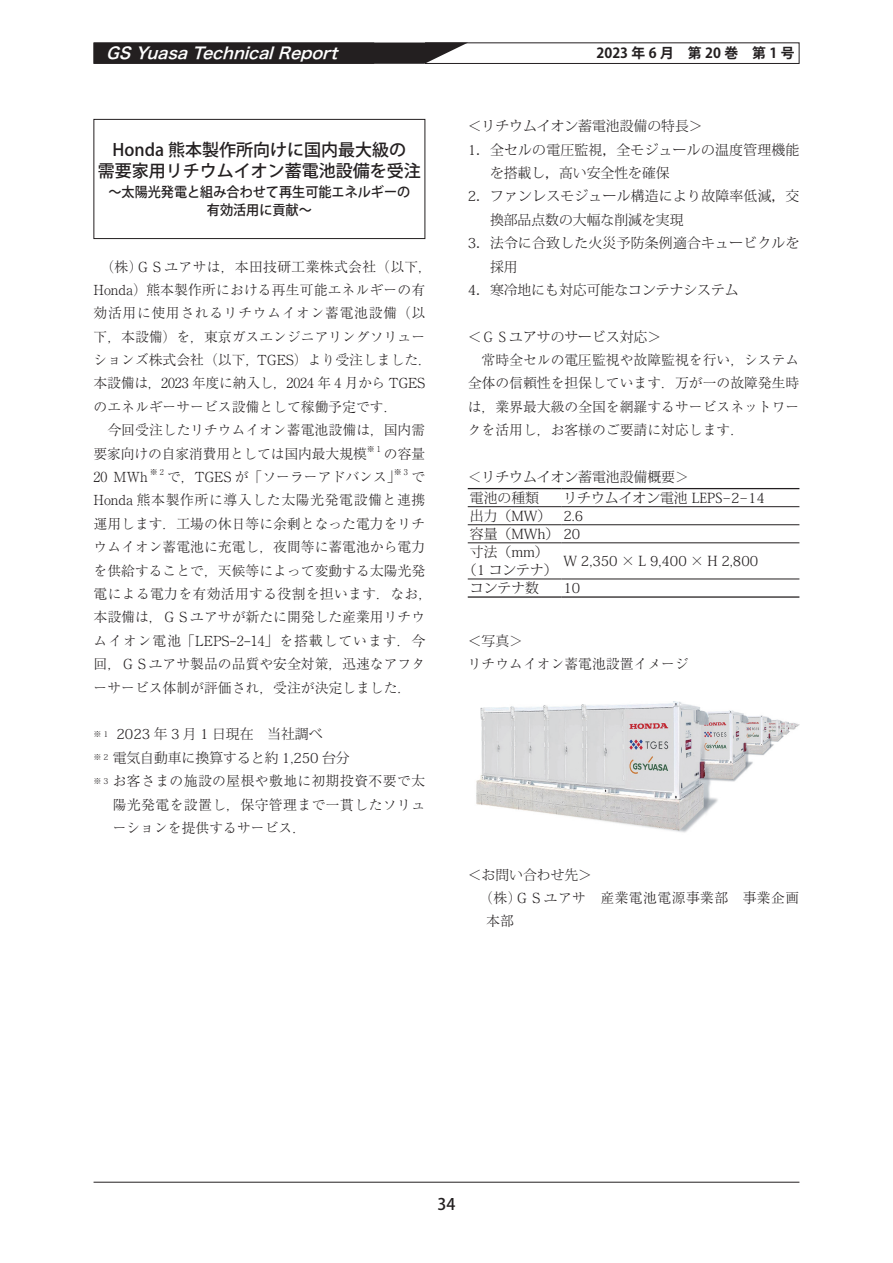
<style>
.page{position:relative;width:893px;height:1263px;background:#fff}
.page>*{position:absolute;margin:0;border:0;box-sizing:border-box;transform-origin:0 0}
.t1{font:500 16.95px/21.3px "Koz Go Pr 6 N";color:#231f20;text-align:center}
.t2{font:italic 15.9px "Hira Kaku Pro W6";color:#fff}
.t3{font:500 15.9px "Koz Go Pr 6 N";color:#231f20}
.t4{font:300 13.8px/23.4px "Ryumin Pro";color:#231f20}
.t5{font:300 13.8px/23.4px "Koz Min Pr 6 N";color:#231f20}
.t6{font:300 13.8px "Koz Min Pr 6 N";letter-spacing:.02em;color:#231f20}
.t7{font:500 13.8px/18px "Koz Go Pr 6 N";color:#231f20;text-align:center;scale:.95 1}
.t8{font:300 13.8px/23.4px "Ryumin Pro";letter-spacing:.035em;color:#231f20}
.t9{font:700 13.8px "Koz Go Pr 6 N";color:#231f20}
.t10{font:300 8.1px "Ryumin Pro";color:#231f20}
.s1{font-family:"Ryumin Pro"}
</style>
<div class="page">
<hr style="left:94px;top:1182px;width:705px;height:1px;background:#231f20">
<div style="left:97px;top:43px;width:366px;height:21px;background:#231f20"></div>
<div style="left:94px;top:43px;width:280px;height:21px;border:2px solid #231f20"></div>
<div style="left:425px;top:43px;width:374px;height:21px;border:1px solid #231f20"></div>
<div style="left:94px;top:119px;width:331px;height:120px;border:1px solid #231f20"></div>
<hr style="left:468px;top:488px;width:93px;height:1px;background:#231f20">
<hr style="left:561px;top:488px;width:238px;height:1px;background:#231f20">
<hr style="left:468px;top:596px;width:93px;height:2px;background:#231f20">
<hr style="left:561px;top:596px;width:238px;height:2px;background:#231f20">
<hr style="left:468px;top:506px;width:93px;height:1px;background:#231f20">
<hr style="left:561px;top:506px;width:238px;height:1px;background:#231f20">
<hr style="left:468px;top:524px;width:93px;height:1px;background:#231f20">
<hr style="left:561px;top:524px;width:238px;height:1px;background:#231f20">
<hr style="left:468px;top:543px;width:93px;height:1px;background:#231f20">
<hr style="left:561px;top:543px;width:238px;height:1px;background:#231f20">
<hr style="left:468px;top:579px;width:93px;height:1px;background:#231f20">
<hr style="left:561px;top:579px;width:238px;height:1px;background:#231f20">
<img style="left:476px;top:701px;width:323px;height:132px">
<p class="t2" style="left:106px;top:39px;width:240px">GSYuasaTechnicalReport</p>
<p class="t9" style="left:597px;top:46px;width:199px">2023 年 6 月　第 20 巻　第 1 号</p>
<p class="t1" style="left:98px;top:139px;width:325px">Honda 熊本製作所向けに国内最大級の<br>需要家用リチウムイオン蓄電池設備を受注</p>
<p class="t7" style="left:108px;top:183px;width:319px">～太陽光発電と組み合わせて再生可能エネルギーの有効活用に貢献～</p>
<p class="t4" style="left:93px;top:254px;width:340px;text-indent:7px">（株）ＧＳユアサは，本田技研工業株式会社（以下，<br>Honda）熊本製作所における再生可能エネルギーの有効活用に使用されるリチウムイオン蓄電池設備（以下，本設備）を，東京ガスエンジニアリングソリューションズ株式会社（以下，TGES）より受注しました．本設備は，2023 年度に納入し，2024 年 4 月から TGESのエネルギーサービス設備として稼働予定です．</p>
<p class="t4" style="left:94px;top:417px;width:333px;text-indent:14px">今回受注したリチウムイオン蓄電池設備は，国内需要家向けの自家消費用としては国内最大規模</p>
<p class="t10" style="left:367px;top:442px;width:15px">※1</p>
<p class="t4" style="left:384px;top:441px;width:43px">の容量</p>
<p class="t4" style="left:94px;top:464px;width:56px">20 MWh</p>
<p class="t10" style="left:150px;top:466px;width:16px">※2</p>
<p class="t4" style="left:167px;top:464px;width:235px">で，TGES が「ソーラーアドバンス」</p>
<p class="t10" style="left:394px;top:466px;width:16px">※3</p>
<p class="t4" style="left:94px;top:464px;width:340px;text-indent:318px">で<br>Honda 熊本製作所に導入した太陽光発電設備と連携運用します．工場の休日等に余剰となった電力をリチウムイオン蓄電池に充電し，夜間等に蓄電池から電力を供給することで，天候等によって変動する太陽光発電による電力を有効活用する役割を担います．なお，本設備は，ＧＳユアサが新たに開発した産業用リチウムイオン電池「LEPS-2-14」を搭載しています．今回，ＧＳユアサ製品の品質や安全対策，迅速なアフターサービス体制が評価され，受注が決定しました．</p>
<p class="t5" style="left:94px;top:723px;width:258px"><sup>※</sup> <sup>1</sup> 2023 年 3 月 1 日現在　当社調べ<br><sup>※</sup> <sup>2</sup> 電気自動車に換算すると約 1,250 台分</p>
<p class="t4" style="left:113px;top:768px;width:314px;text-align:justify;text-indent:-19px"><sup>※</sup> <sup>3</sup> お客さまの施設の屋根や敷地に初期投資不要で太陽光発電を設置し，保守管理まで一貫したソリューションを提供するサービス．</p>
<p class="t5" style="left:468px;top:115px;width:236px">＜リチウムイオン蓄電池設備の特長＞</p>
<p class="t6" style="left:468px;top:142px;width:333px">1．全セルの電圧監視，全モジュールの温度管理機能</p>
<p class="t5" style="left:490px;top:162px;width:181px">を搭載し，高い安全性を確保</p>
<p class="t6" style="left:468px;top:189px;width:333px">2．ファンレスモジュール構造により故障率低減，交</p>
<p class="t5" style="left:490px;top:208px;width:195px">換部品点数の大幅な削減を実現</p>
<p class="t6" style="left:468px;top:235px;width:333px">3．法令に合致した火災予防条例適合キュービクルを</p>
<p class="t5" style="left:490px;top:255px;width:29px">採用</p>
<p class="t5" style="left:468px;top:278px;width:272px">4．寒冷地にも対応可能なコンテナシステム</p>
<p class="t5" style="left:468px;top:325px;width:195px">＜ＧＳユアサのサービス対応＞</p>
<p class="t4" style="left:468px;top:347px;width:333px;text-align:justify;text-indent:14px">常時全セルの電圧監視や故障監視を行い，システム全体の信頼性を担保しています．万が一の故障発生時は，業界最大級の全国を網羅するサービスネットワークを活用し，お客様のご要請に対応します．</p>
<p class="t5" style="left:468px;top:467px;width:223px;line-height:20.9px"><span class="s1">＜</span>リチウムイオン蓄電池設備概要<span class="s1">＞</span>電池の種類</p>
<p class="t5" style="left:563px;top:486px;width:203px">リチウムイオン電池 LEPS-2-14</p>
<p class="t5" style="left:470px;top:504px;width:115px">出力（MW） 2.6</p>
<p class="t5" style="left:470px;top:523px;width:112px">容量（MWh） 20</p>
<p class="t5" style="left:470px;top:541px;width:80px">寸法（mm）</p>
<p class="t5" style="left:463px;top:559px;width:96px">（1 コンテナ）</p>
<p class="t5" style="left:563px;top:550px;width:196px">W 2,350 × L 9,400 × H 2,800</p>
<p class="t5" style="left:470px;top:577px;width:71px">コンテナ数</p>
<p class="t5" style="left:563px;top:577px;width:18px">10</p>
<p class="t5" style="left:468px;top:629px;width:57px">＜写真<span class="s1">＞</span></p>
<p class="t4" style="left:468px;top:651px;width:223px">リチウムイオン蓄電池設置イメージ</p>
<p class="t5" style="left:468px;top:863px;width:126px">＜お問い合わせ先＞</p>
<p class="t8" style="left:486px;top:885px;width:315px;text-indent:-7px">（株）ＧＳユアサ　産業電池電源事業部　事業企画本部</p>
<p class="t3" style="left:437px;top:1195px;width:19px">34</p>
</div>
